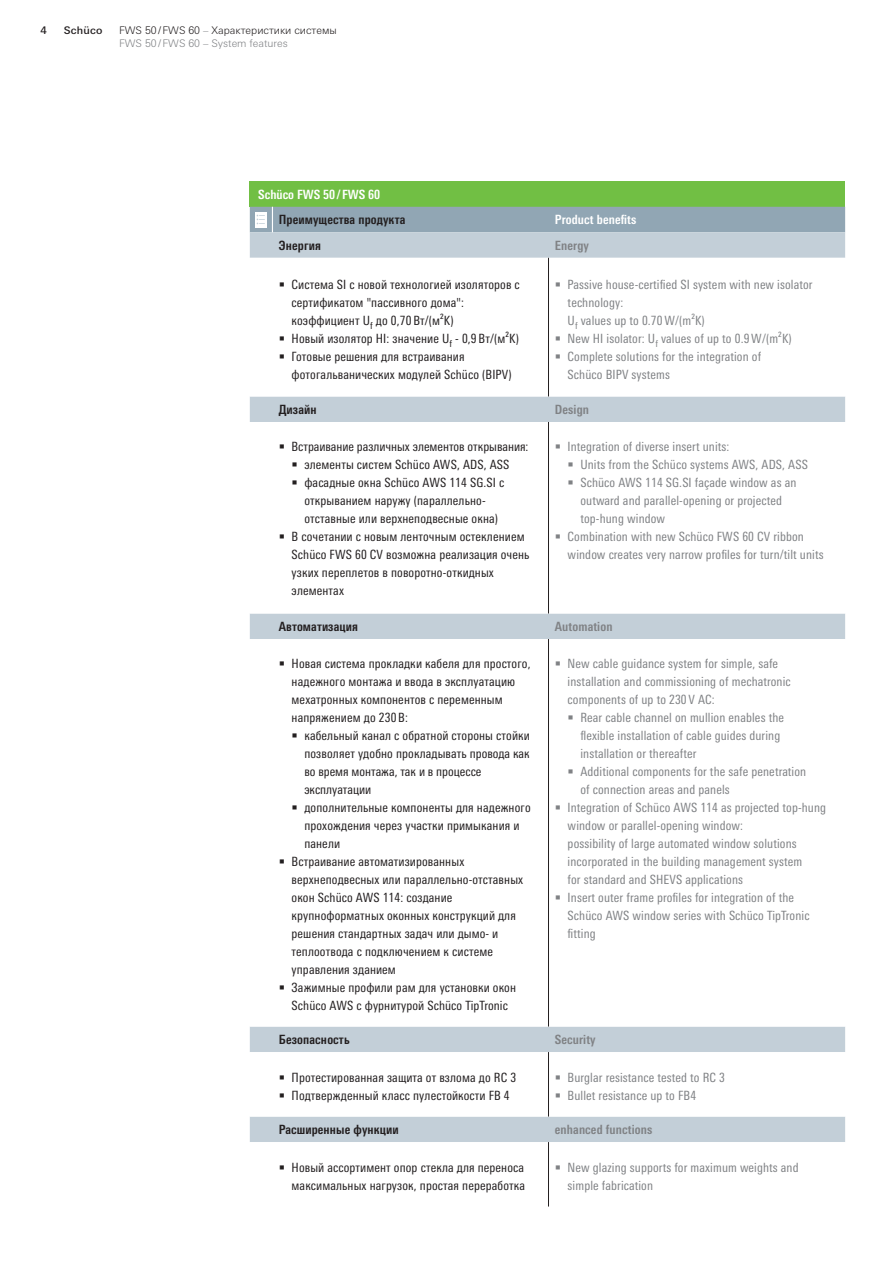
<style>
.page{position:relative;width:893px;height:1263px;background:#fff}
.page>*{position:absolute;margin:0;border:0;box-sizing:border-box;transform-origin:0 0}
.t1{font:12.75px/18px "Univers For Schueco 420 Cd Rg";letter-spacing:.01em;color:#231f20}
.t2{font:12.75px/18px "Univers For Schueco 420 Cd Rg";letter-spacing:.01em;color:#808285}
.Vorteile_Tabellenkop{font:12.75px "Univers For Schueco 620 Cd Bd";letter-spacing:.01em;color:#231f20}
.Vorteile_Tabellenkop-2{font:12.75px "Univers For Schueco 620 Cd Bd";letter-spacing:.01em;color:#808285}
.Titel_Subline_14pt_8{font:12.75px "Univers For Schueco 620 Cd Bd";color:#fff}
.Vorteile_Tabellenkop-3{font:12.75px "Univers For Schueco 620 Cd Bd";letter-spacing:.01em;color:#fff}
.Kopfzeile_links{font:300 10.5px "Univers For Schueco 330";color:#231f20}
.Kopfzeile_links-2{font:300 10.5px "Univers For Schueco 330";color:#808285}
.t3{font:10.5px "Univers For Schueco 530 Med";letter-spacing:.02em;color:#231f20}
.s1{color:#808285}
</style>
<div class="page">
<div style="left:250px;top:181px;width:595px;height:26px;background:#71bf44"></div>
<div style="left:250px;top:232px;width:595px;height:26px;background:#c3cfd8"></div>
<svg style="left:250px;top:396px;width:595px;height:746px"></svg>
<hr style="left:548px;top:258px;width:1px;height:138px;background:#231f20">
<hr style="left:548px;top:422px;width:1px;height:191px;background:#231f20">
<hr style="left:548px;top:639px;width:1px;height:387px;background:#231f20">
<hr style="left:548px;top:1052px;width:1px;height:64px;background:#231f20">
<hr style="left:548px;top:1142px;width:1px;height:64px;background:#231f20">
<div style="left:250px;top:207px;width:595px;height:25px;background:#91a6b4"></div>
<p class="t3" style="left:40px;top:24px;width:8px">4</p>
<p class="t3" style="left:64px;top:24px;width:40px">Schüco</p>
<p class="Kopfzeile_links" style="left:119px;top:24px;width:219px">FWS 50/FWS 60 <span class="s1">–</span> Характеристики системы</p>
<p class="Kopfzeile_links-2" style="left:119px;top:37px;width:170px">FWS 50/FWS 60 – System features</p>
<p class="Titel_Subline_14pt_8" style="left:258px;top:187px;width:123px">Schüco FWS 50 / FWS 60</p>
<p class="Vorteile_Tabellenkop" style="left:279px;top:212px;width:128px">Преимущества продукта</p>
<p class="Vorteile_Tabellenkop-3" style="left:555px;top:212px;width:83px">Product benefits</p>
<p class="Vorteile_Tabellenkop" style="left:279px;top:238px;width:44px">Энергия</p>
<p class="Vorteile_Tabellenkop-2" style="left:555px;top:238px;width:35px">Energy</p>
<p class="t1" style="left:292px;top:276px;width:230px;text-indent:-13px">• Система SI с новой технологией изоляторов с сертификатом "пассивного дома": коэффициент U<sub>f</sub> до 0,70 Вт/(м²K)</p>
<p class="t1" style="left:279px;top:330px;width:241px">• Новый изолятор HI: значение U<sub>f</sub> - 0,9 Вт/(м²K)</p>
<p class="t1" style="left:292px;top:348px;width:222px;text-indent:-13px">• Готовые решения для встраивания фотогальванических модулей Schüco (BIPV)</p>
<p class="t2" style="left:568px;top:276px;width:246px;text-indent:-13px">• Passive house-certified SI system with new isolator technology:<br>U<sub>f</sub> values up to 0.70 W/(m²K)</p>
<p class="t2" style="left:555px;top:330px;width:238px">• New HI isolator: U<sub>f</sub> values of up to 0.9 W/(m²K)</p>
<p class="t2" style="left:568px;top:348px;width:195px;text-indent:-13px">• Complete solutions for the integration of<br>Schüco BIPV systems</p>
<p class="Vorteile_Tabellenkop" style="left:279px;top:402px;width:39px">Дизайн</p>
<p class="Vorteile_Tabellenkop-2" style="left:555px;top:402px;width:36px">Design</p>
<p class="t1" style="left:279px;top:438px;width:251px">• Встраивание различных элементов открывания:</p>
<p class="t1" style="left:292px;top:456px;width:219px">• элементы систем Schüco AWS, ADS, ASS</p>
<p class="t1" style="left:292px;top:474px;width:214px;text-align:center">• фасадные окна Schüco AWS 114 SG.SI с открыванием наружу (параллельно&shy;отставные или верхнеподвесные окна)</p>
<p class="t1" style="left:292px;top:528px;width:239px;text-indent:-13px">• В сочетании с новым ленточным остеклением Schüco FWS 60 CV возможна реализация очень узких переплетов в поворотно-откидных элементах</p>
<p class="t2" style="left:555px;top:438px;width:176px">• Integration of diverse insert units:</p>
<p class="t2" style="left:568px;top:456px;width:242px">• Units from the Schüco systems AWS, ADS, ASS</p>
<p class="t2" style="left:580px;top:474px;width:218px;text-indent:-13px">• Schüco AWS 114 SG.SI façade window as an outward and parallel-opening or projected top-hung window</p>
<p class="t2" style="left:568px;top:528px;width:257px;text-indent:-13px">• Combination with new Schüco FWS 60 CV ribbon window creates very narrow profiles for turn/tilt units</p>
<p class="Vorteile_Tabellenkop" style="left:279px;top:619px;width:81px">Автоматизация</p>
<p class="Vorteile_Tabellenkop-2" style="left:555px;top:619px;width:59px">Automation</p>
<p class="t1" style="left:292px;top:654px;width:241px;text-indent:-13px">• Новая система прокладки кабеля для простого, надежного монтажа и ввода в эксплуатацию мехатронных компонентов с переменным напряжением до 230 В:</p>
<p class="t1" style="left:304px;top:726px;width:227px;text-indent:-13px">• кабельный канал с обратной стороны стойки позволяет удобно прокладывать провода как во время монтажа, так и в процессе эксплуатации</p>
<p class="t1" style="left:304px;top:798px;width:228px;text-indent:-13px">• дополнительные компоненты для надежного прохождения через участки примыкания и панели</p>
<p class="t1" style="left:292px;top:852px;width:233px;text-indent:-13px">• Встраивание автоматизированных верхнеподвесных или параллельно-отставных окон Schüco AWS 114: создание крупноформатных оконных конструкций для решения стандартных задач или дымо- и теплоотвода с подключением к системе управления зданием</p>
<p class="t1" style="left:279px;top:978px;width:239px;text-align:center">• Зажимные профили рам для установки окон<br>Schüco AWS с фурнитурой Schüco TipTronic</p>
<p class="t2" style="left:568px;top:654px;width:225px;text-indent:-13px">• New cable guidance system for simple, safe installation and commissioning of mechatronic components of up to 230 V AC:</p>
<p class="t2" style="left:580px;top:708px;width:205px;text-indent:-13px">• Rear cable channel on mullion enables the flexible installation of cable guides during installation or thereafter</p>
<p class="t2" style="left:580px;top:762px;width:227px;text-indent:-13px">• Additional components for the safe penetration of connection areas and panels</p>
<p class="t2" style="left:568px;top:798px;width:260px;text-indent:-13px">• Integration of Schüco AWS 114 as projected top-hung window or parallel-opening window:<br>possibility of large automated window solutions incorporated in the building management system<br>for standard and SHEVS applications</p>
<p class="t2" style="left:568px;top:888px;width:243px;text-indent:-13px">• Insert outer frame profiles for integration of the<br>Schüco AWS window series with Schüco TipTronic fitting</p>
<p class="Vorteile_Tabellenkop" style="left:279px;top:1032px;width:72px">Безопасность</p>
<p class="Vorteile_Tabellenkop-2" style="left:555px;top:1032px;width:42px">Security</p>
<p class="t1" style="left:279px;top:1068px;width:239px">• Протестированная защита от взлома до RC 3</p>
<p class="t1" style="left:279px;top:1086px;width:232px">• Подтвержденный класс пулестойкости FB 4</p>
<p class="t2" style="left:555px;top:1068px;width:172px">• Burglar resistance tested to RC 3</p>
<p class="t2" style="left:555px;top:1086px;width:143px">• Bullet resistance up to FB4</p>
<p class="Vorteile_Tabellenkop" style="left:279px;top:1122px;width:121px">Расширенные функции</p>
<p class="Vorteile_Tabellenkop-2" style="left:555px;top:1122px;width:99px">enhanced functions</p>
<p class="t1" style="left:279px;top:1158px;width:248px;text-align:right">• Новый ассортимент опор стекла для переноса максимальных нагрузок, простая переработка</p>
<p class="t2" style="left:568px;top:1158px;width:232px;text-indent:-13px">• New glazing supports for maximum weights and simple fabrication</p>
</div>
